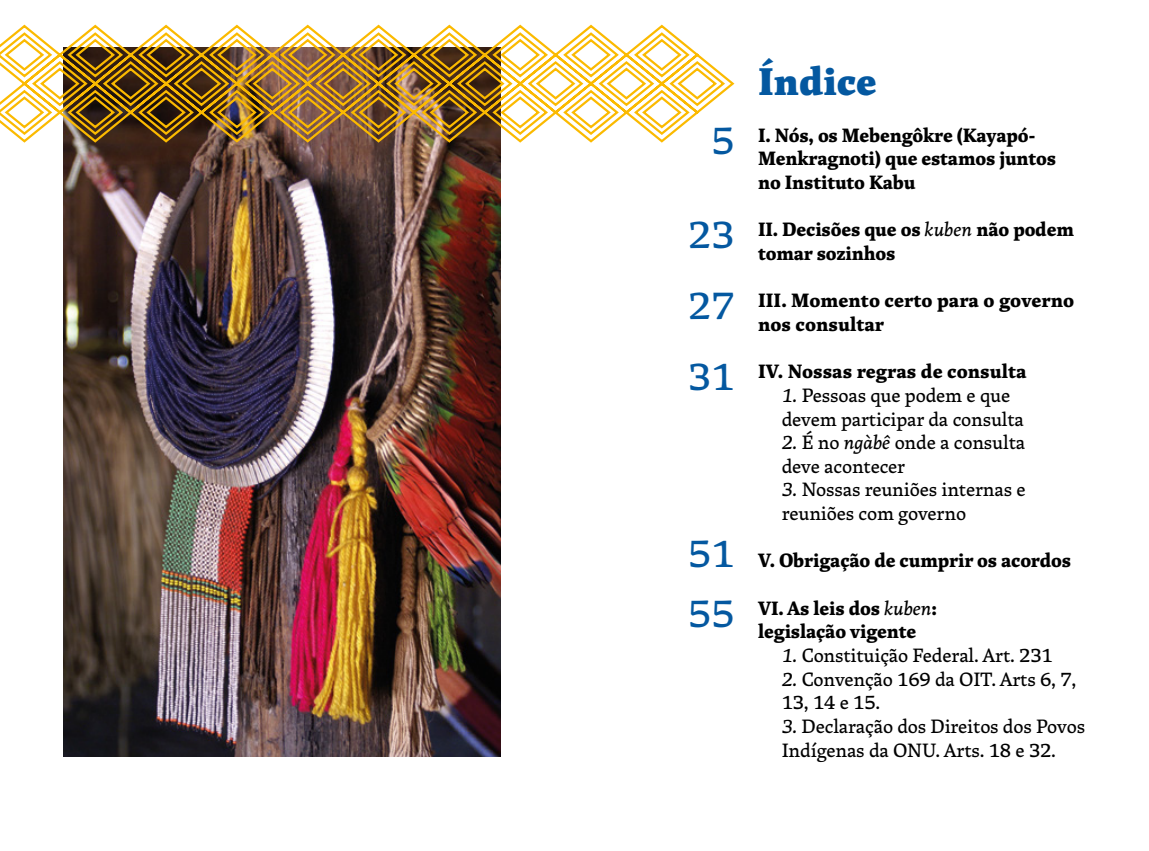
<style>
.page{position:relative;width:1149px;height:851px;background:#fff}
.page>*{position:absolute;margin:0;border:0;box-sizing:border-box;transform-origin:0 0}
.t1{font:40.5px/70.8px "Brasilica";color:#0458a0;text-align:justify}
.t2{font:900 40.5px "Brasilica";color:#0458a0}
.t3{font:20.25px/23.7px "Brasilica";letter-spacing:-.01em;color:#000}
.t4{font:700 20.25px/23.7px "Brasilica";letter-spacing:-.01em;color:#000}
.s1{font-weight:400;font-style:italic}
.s2{font-style:italic}
</style>
<div class="page">
<img style="left:64px;top:144px;width:436px;height:612px">
<svg style="left:0;top:24px;width:735px;height:120px"></svg>
<h1 class="t1" style="left:711px;top:101px;width:25px">5</h1>
<h1 class="t1" style="left:688px;top:196px;width:48px">23<br>27<br>31</h1>
<h1 class="t1" style="left:688px;top:520px;width:48px;line-height:59.2px">51<br>55</h1>
<h1 class="t2" style="left:757px;top:48px;width:120px">Índice</h1>
<p class="t4" style="left:757px;top:122px;width:299px">I. Nós, os Mebengôkre (Kayapó-<br>Menkragnoti) que estamos juntos no Instituto Kabu</p>
<p class="t4" style="left:757px;top:216px;width:317px">II. Decisões que os <span class="s1">kuben</span> não podem tomar sozinhos</p>
<p class="t4" style="left:757px;top:287px;width:317px">III. Momento certo para o governo nos consultar</p>
<p class="t4" style="left:757px;top:358px;width:270px">IV. Nossas regras de consulta</p>
<p class="t3" style="left:781px;top:381px;width:244px"><span class="s2">1.</span> Pessoas que podem e que devem participar da consulta</p>
<p class="t3" style="left:781px;top:429px;width:245px"><span class="s2">2.</span> É no <span class="s2">ngàbê</span> onde a consulta deve acontecer</p>
<p class="t3" style="left:781px;top:476px;width:245px"><span class="s2">3.</span> Nossas reuniões internas e reuniões com governo</p>
<p class="t4" style="left:757px;top:547px;width:314px">V. Obrigação de cumprir os acordos</p>
<p class="t4" style="left:757px;top:594px;width:180px">VI. As leis dos <span class="s1">kuben</span>: legislação vigente</p>
<p class="t3" style="left:781px;top:641px;width:272px"><span class="s2">1.</span> Constituição Federal. Art. 231</p>
<p class="t3" style="left:781px;top:665px;width:296px"><span class="s2">2.</span> Convenção 169 da OIT. Arts 6, 7,<br>13, 14 e 15.</p>
<p class="t3" style="left:781px;top:712px;width:305px"><span class="s2">3.</span> Declaração dos Direitos dos Povos<br>Indígenas da ONU. Arts. 18 e 32.</p>
</div>
